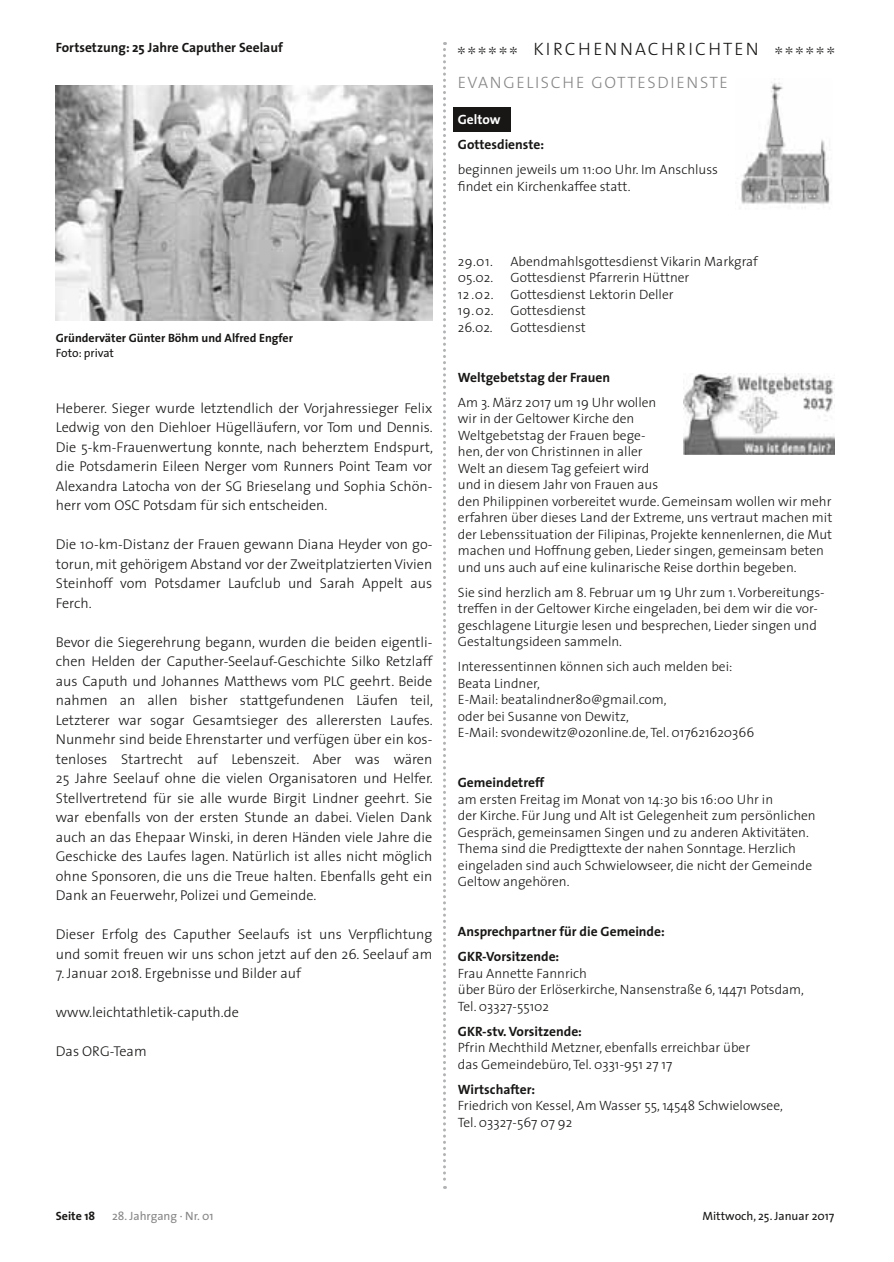
<style>
.page{position:relative;width:894px;height:1262px;background:#fff}
.page>*{position:absolute;margin:0;border:0;box-sizing:border-box;transform-origin:0 0}
.t1{font:300 18px "The Sans";letter-spacing:.12em;color:#181716}
.t2{font:300 16.5px "The Sans";letter-spacing:.1em;color:#868786}
.t3{font:300 14.25px/19.5px "The Sans";color:#181716;text-align:justify}
.t4{font:300 13.5px/16.5px "The Sans";color:#181716}
.t5{font:700 13.5px/25px "The Sans";color:#181716}
.t6{font:700 13.5px "The Sans";color:#fff}
.t7{font:700 12px "The Sans";color:#181716}
.t8{font:12px "The Sans";color:#181716}
.t9{font:12px "The Sans";color:#868786}
</style>
<div class="page">
<div style="left:453px;top:108px;width:58px;height:24px;background:#181716"></div>
<img style="left:683px;top:374px;width:151px;height:81px">
<img style="left:740px;top:79px;width:90px;height:129px">
<img style="left:56px;top:86px;width:376px;height:235px">
<svg style="left:443px;top:42px;width:3px;height:1147px"></svg>
<p class="t5" style="left:56px;top:36px;width:228px">Fortsetzung: 25 Jahre Caputher Seelauf</p>
<h1 class="t1" style="left:533px;top:42px;width:227px">KIRCHENNACHRICHTEN</h1>
<p class="t2" style="left:458px;top:76px;width:271px">EVANGELISCHE GOTTESDIENSTE</p>
<p class="t6" style="left:458px;top:114px;width:44px">Geltow</p>
<p class="t5" style="left:458px;top:133px;width:88px">Gottesdienste:</p>
<p class="t4" style="left:458px;top:163px;width:262px">beginnen jeweils um 11:00 Uhr. Im Anschluss findet ein Kirchenkaffee statt.</p>
<p class="t7" style="left:56px;top:334px;width:239px">Gründerväter Günter Böhm und Alfred Engfer</p>
<p class="t8" style="left:56px;top:349px;width:60px">Foto: privat</p>
<p class="t3" style="left:56px;top:399px;width:378px">Heberer. Sieger wurde letztendlich der Vorjahressieger Felix Ledwig von den Diehloer Hügelläufern, vor Tom und Dennis.<br>Die 5-km-Frauenwertung konnte, nach beherztem Endspurt, die Potsdamerin Eileen Nerger vom Runners Point Team vor Alexandra Latocha von der SG Brieselang und Sophia Schön&shy;herr vom OSC Potsdam für sich entscheiden.</p>
<p class="t3" style="left:56px;top:536px;width:378px">Die 10-km-Distanz der Frauen gewann Diana Heyder von go&shy;torun, mit gehörigem Abstand vor der Zweitplatzierten Vivien Steinhoff vom Potsdamer Laufclub und Sarah Appelt aus Ferch.</p>
<p class="t3" style="left:56px;top:633px;width:378px">Bevor die Siegerehrung begann, wurden die beiden eigentli&shy;chen Helden der Caputher-Seelauf-Geschichte Silko Retzlaff aus Caputh und Johannes Matthews vom PLC geehrt. Beide nahmen an allen bisher stattgefundenen Läufen teil, Letzterer war sogar Gesamtsieger des allerersten Laufes.<br>Nunmehr sind beide Ehrenstarter und verfügen über ein kos&shy;tenloses Startrecht auf Lebenszeit. Aber was wären 25 Jahre Seelauf ohne die vielen Organisatoren und Helfer.<br>Stellvertretend für sie alle wurde Birgit Lindner geehrt. Sie war ebenfalls von der ersten Stunde an dabei. Vielen Dank auch an das Ehepaar Winski, in deren Händen viele Jahre die Geschicke des Laufes lagen. Natürlich ist alles nicht möglich ohne Sponsoren, die uns die Treue halten. Ebenfalls geht ein Dank an Feuerwehr, Polizei und Gemeinde.</p>
<p class="t3" style="left:56px;top:926px;width:378px">Dieser Erfolg des Caputher Seelaufs ist uns Verpflichtung und somit freuen wir uns schon jetzt auf den 26. Seelauf am</p>
<p class="t3" style="left:56px;top:965px;width:247px">7. Januar 2018. Ergebnisse und Bilder auf</p>
<p class="t3" style="left:56px;top:1004px;width:184px">www.leichtathletik-caputh.de</p>
<p class="t3" style="left:56px;top:1043px;width:92px">Das ORG-Team</p>
<p class="t4" style="left:458px;top:254px;width:37px">29.01.</p>
<p class="t4" style="left:510px;top:254px;width:249px">Abendmahlsgottesdienst Vikarin Markgraf</p>
<p class="t4" style="left:458px;top:271px;width:37px">05.02.</p>
<p class="t4" style="left:458px;top:271px;width:233px;text-indent:53px">Gottesdienst Pfarrerin Hüttner<br>12 .02. Gottesdienst Lektorin Deller<br>19.02. Gottesdienst<br>26.02.</p>
<p class="t4" style="left:510px;top:320px;width:77px">Gottesdienst</p>
<p class="t5" style="left:458px;top:366px;width:154px">Weltgebetstag der Frauen</p>
<p class="t4" style="left:458px;top:395px;width:376px">Am 3. März 2017 um 19 Uhr wollen<br>wir in der Geltower Kirche den<br>Weltgebetstag der Frauen bege-<br>hen, der von Christinnen in aller<br>Welt an diesem Tag gefeiert wird<br>und in diesem Jahr von Frauen aus<br>den Philippinen vorbereitet wurde. Gemeinsam wollen wir mehr erfahren über dieses Land der Extreme, uns vertraut machen mit der Lebenssituation der Filipinas, Projekte kennenlernen, die Mut machen und Hoffnung geben, Lieder singen, gemeinsam beten und uns auch auf eine kulinarische Reise dorthin begeben.</p>
<p class="t4" style="left:458px;top:585px;width:368px">Sie sind herzlich am 8. Februar um 19 Uhr zum 1. Vorbereitungs&shy;treffen in der Geltower Kirche eingeladen, bei dem wir die vor&shy;geschlagene Liturgie lesen und besprechen, Lieder singen und Gestaltungsideen sammeln.</p>
<p class="t4" style="left:458px;top:660px;width:298px">Interessentinnen können sich auch melden bei:<br>Beata Lindner,<br>E-Mail: beatalindner80@gmail.com,<br>oder bei Susanne von Dewitz,<br>E-Mail: svondewitz@o2online.de, Tel. 017621620366</p>
<p class="t5" style="left:458px;top:771px;width:88px">Gemeindetreff</p>
<p class="t4" style="left:458px;top:792px;width:359px">am ersten Freitag im Monat von 14:30 bis 16:00 Uhr in<br>der Kirche. Für Jung und Alt ist Gelegenheit zum persönlichen Gespräch, gemeinsamen Singen und zu anderen Aktivitäten.<br>Thema sind die Predigttexte der nahen Sonntage. Herzlich eingeladen sind auch Schwielowseer, die nicht der Gemeinde Geltow angehören.</p>
<p class="t5" style="left:458px;top:920px;width:208px">Ansprechpartner für die Gemeinde:<br>GKR-Vorsitzende:</p>
<p class="t4" style="left:458px;top:966px;width:348px">Frau Annette Fannrich<br>über Büro der Erlöserkirche, Nansenstraße 6, 14471 Potsdam,<br>Tel. 03327-55102</p>
<p class="t5" style="left:458px;top:1020px;width:126px">GKR-stv. Vorsitzende:</p>
<p class="t4" style="left:458px;top:1041px;width:294px">Pfrin Mechthild Metzner, ebenfalls erreichbar über das Gemeindebüro, Tel. 0331-951 27 17</p>
<p class="t5" style="left:458px;top:1078px;width:79px">Wirtschafter:</p>
<p class="t4" style="left:458px;top:1099px;width:326px">Friedrich von Kessel, Am Wasser 55, 14548 Schwielowsee,<br>Tel. 03327-567 07 92</p>
<p class="t7" style="left:56px;top:1211px;width:41px">Seite 18</p>
<p class="t9" style="left:112px;top:1211px;width:103px">28. Jahrgang · Nr. 01</p>
<p class="t8" style="left:702px;top:1211px;width:133px">Mittwoch, 25. Januar 2017</p>
</div>
